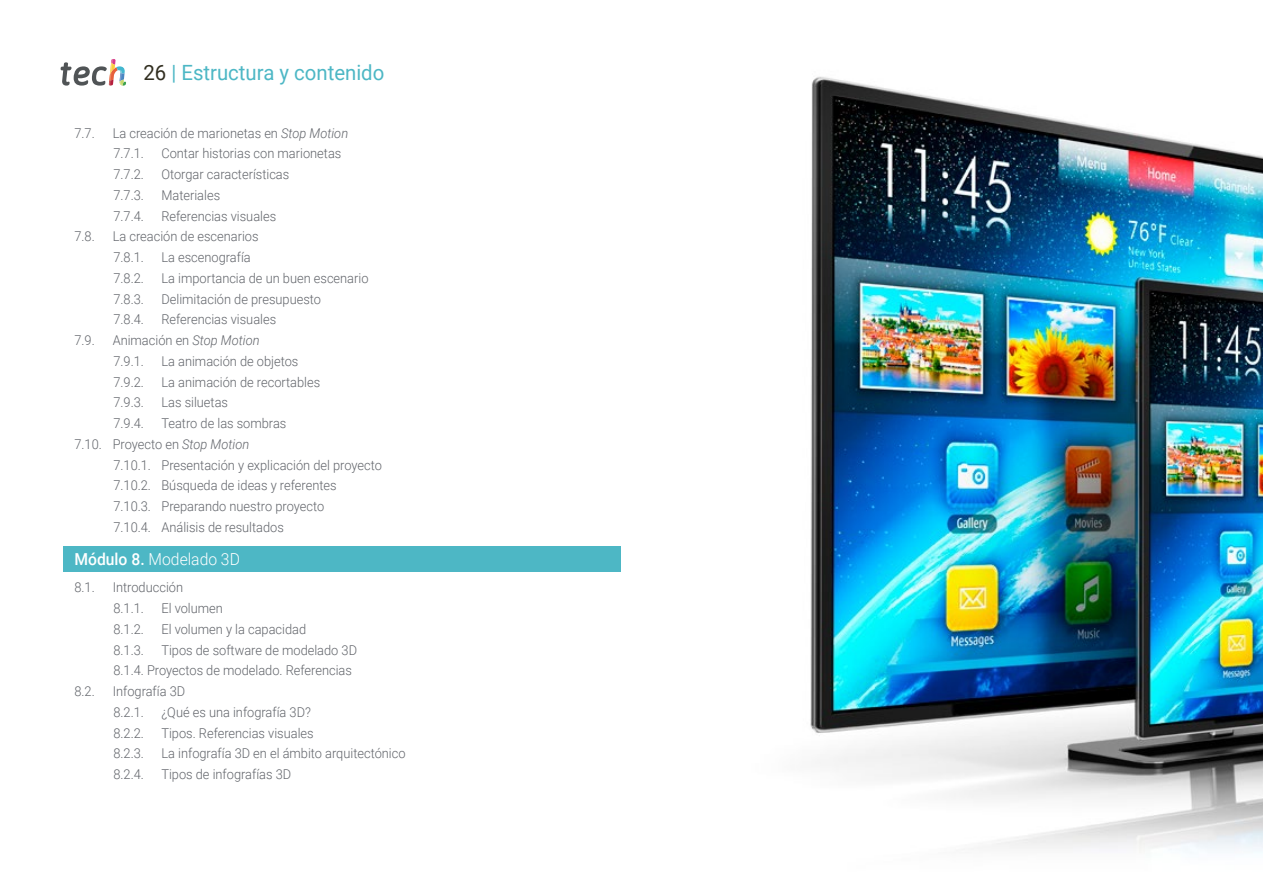
<style>
.page{position:relative;width:1263px;height:893px;background:#fff}
.page>*{position:absolute;margin:0;border:0;box-sizing:border-box;transform-origin:0 0}
.t1{font:21px "Roboto";color:#4db7c5}
.t2{font:300 16.5px "Roboto";color:#fff;scale:.95 1}
.t3{font:300 13.5px/20.7px "Roboto";color:#61646a;scale:.95 1}
.s1{color:#312e20}
.s2{font-style:italic}
.s3{font-weight:500}
</style>
<div class="page">
<svg style="left:61px;top:59px;width:65px;height:27px"></svg>
<div style="left:63px;top:546px;width:558px;height:25px;background:#4db7c5"></div>
<img style="left:810px;top:76px;width:453px;height:777px">
<h1 class="t1" style="left:144px;top:57px;width:242px"><span class="s1">26</span> | Estructura y contenido</h1>
<p class="t3" style="left:74px;top:122px;width:23px">7.7.</p>
<p class="t3" style="left:113px;top:122px;width:249px">La creación de marionetas en <span class="s2">Stop Motion<br></span>7.7.1.</p>
<p class="t3" style="left:161px;top:143px;width:191px">Contar historias con marionetas</p>
<p class="t3" style="left:113px;top:164px;width:34px">7.7.2.</p>
<p class="t3" style="left:161px;top:164px;width:136px">Otorgar características</p>
<p class="t3" style="left:113px;top:184px;width:34px">7.7.3.</p>
<p class="t3" style="left:161px;top:184px;width:63px">Materiales</p>
<p class="t3" style="left:113px;top:205px;width:34px">7.7.4.</p>
<p class="t3" style="left:161px;top:205px;width:122px">Referencias visuales</p>
<p class="t3" style="left:74px;top:226px;width:23px">7.8.</p>
<p class="t3" style="left:113px;top:226px;width:155px">La creación de escenarios<br>7.8.1.</p>
<p class="t3" style="left:161px;top:247px;width:96px">La escenografía</p>
<p class="t3" style="left:113px;top:267px;width:34px">7.8.2.</p>
<p class="t3" style="left:161px;top:267px;width:219px">La importancia de un buen escenario</p>
<p class="t3" style="left:113px;top:288px;width:34px">7.8.3.</p>
<p class="t3" style="left:161px;top:288px;width:170px">Delimitación de presupuesto</p>
<p class="t3" style="left:113px;top:309px;width:34px">7.8.4.</p>
<p class="t3" style="left:161px;top:309px;width:122px">Referencias visuales</p>
<p class="t3" style="left:74px;top:330px;width:23px">7.9.</p>
<p class="t3" style="left:113px;top:330px;width:156px">Animación en <span class="s2">Stop Motion<br></span>7.9.1.</p>
<p class="t3" style="left:161px;top:350px;width:146px">La animación de objetos</p>
<p class="t3" style="left:113px;top:371px;width:34px">7.9.2.</p>
<p class="t3" style="left:161px;top:371px;width:169px">La animación de recortables</p>
<p class="t3" style="left:113px;top:392px;width:34px">7.9.3.</p>
<p class="t3" style="left:161px;top:392px;width:72px">Las siluetas</p>
<p class="t3" style="left:113px;top:413px;width:34px">7.9.4.</p>
<p class="t3" style="left:74px;top:413px;width:225px;text-indent:87px">Teatro de las sombras<br>7.10. Proyecto en <span class="s2">Stop Motion</span></p>
<p class="t3" style="left:113px;top:454px;width:284px">7.10.1. Presentación y explicación del proyecto 7.10.2. Búsqueda de ideas y referentes<br>7.10.3. Preparando nuestro proyecto<br>7.10.4. Análisis de resultados</p>
<p class="t2" style="left:74px;top:548px;width:176px"><span class="s3">Módulo 8.</span> Modelado 3D</p>
<p class="t3" style="left:74px;top:577px;width:23px">8.1.</p>
<p class="t3" style="left:113px;top:577px;width:76px">Introducción<br>8.1.1.</p>
<p class="t3" style="left:161px;top:597px;width:66px">El volumen</p>
<p class="t3" style="left:113px;top:618px;width:34px">8.1.2.</p>
<p class="t3" style="left:161px;top:618px;width:154px">El volumen y la capacidad</p>
<p class="t3" style="left:113px;top:639px;width:34px">8.1.3.</p>
<p class="t3" style="left:113px;top:639px;width:258px;text-indent:48px">Tipos de software de modelado 3D<br>8.1.4. Proyectos de modelado. Referencias</p>
<p class="t3" style="left:74px;top:680px;width:23px">8.2.</p>
<p class="t3" style="left:113px;top:680px;width:78px">Infografía 3D<br>8.2.1.</p>
<p class="t3" style="left:161px;top:701px;width:159px">¿Qué es una infografía 3D?</p>
<p class="t3" style="left:113px;top:722px;width:34px">8.2.2.</p>
<p class="t3" style="left:161px;top:722px;width:162px">Tipos. Referencias visuales</p>
<p class="t3" style="left:113px;top:743px;width:34px">8.2.3.</p>
<p class="t3" style="left:161px;top:743px;width:259px">La infografía 3D en el ámbito arquitectónico</p>
<p class="t3" style="left:113px;top:763px;width:34px">8.2.4.</p>
<p class="t3" style="left:161px;top:763px;width:138px">Tipos de infografías 3D</p>
</div>
